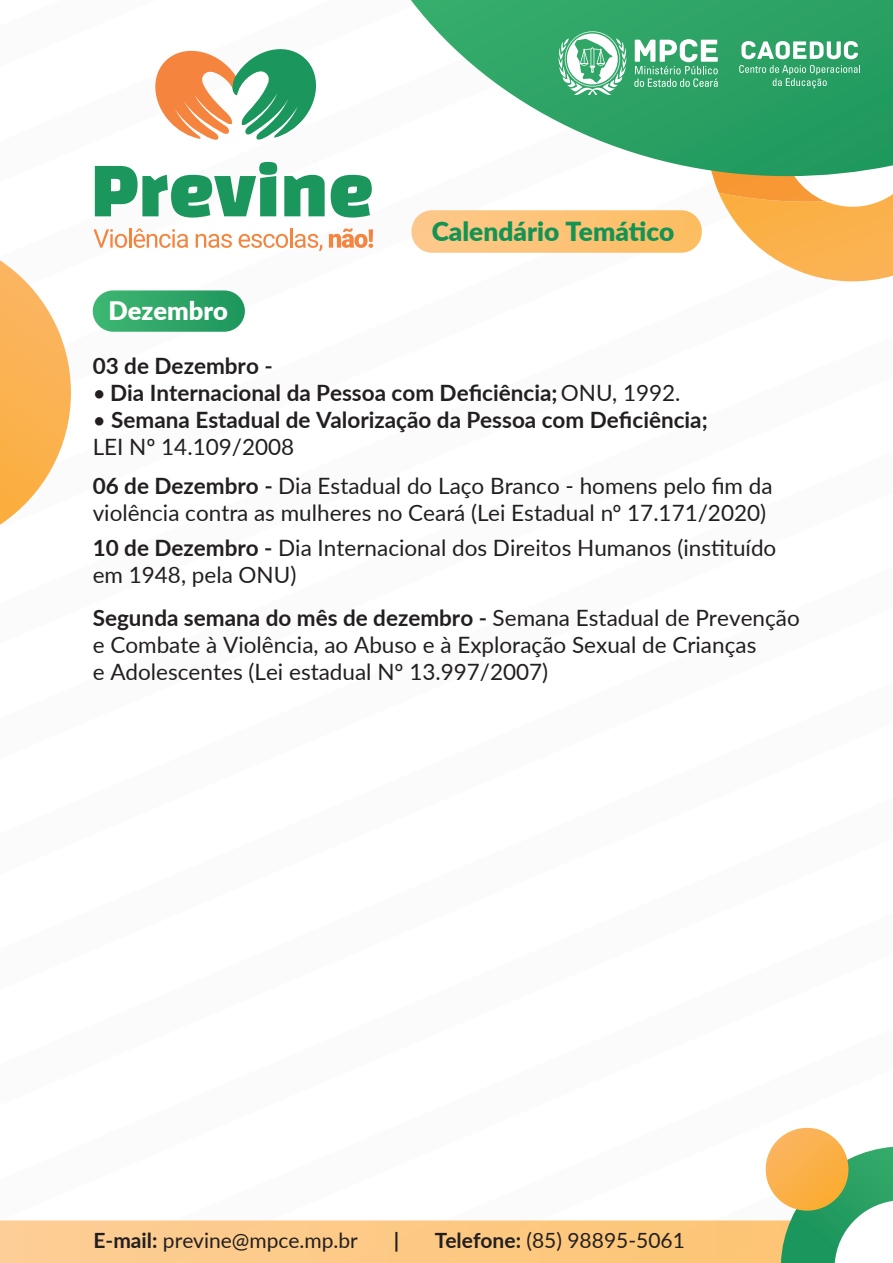
<style>
.page{position:relative;width:893px;height:1263px;background:#fff}
.page>*{position:absolute;margin:0;border:0;box-sizing:border-box;transform-origin:0 0}
.t1{font:900 26.25px "Lato";color:#149354}
.t2{font:900 25.5px "Lato";color:#fff}
.t3{font:22.5px/27px "Lato";color:#231f20}
.t4{font:700 22.5px/27px "Lato";color:#231f20}
.t5{font:21px "Lato";color:#231f20}
.t6{font:700 21px "Lato";color:#231f20}
.s1{font-weight:400}
.s2{font-weight:700}
</style>
<div class="page">
<svg style="left:411px;top:0;width:223px;height:153px"></svg>
<svg style="left:0;top:260px;width:71px;height:265px"></svg>
<svg style="left:781px;top:1147px;width:112px;height:116px"></svg>
<svg style="left:766px;top:1128px;width:82px;height:82px;background:#fab049"></svg>
<svg style="left:95px;top:162px;width:182px;height:56px"></svg>
<svg style="left:284px;top:175px;width:41px;height:41px;background:#45a97a"></svg>
<svg style="left:331px;top:175px;width:41px;height:43px"></svg>
<svg style="left:93px;top:229px;width:34px;height:19px"></svg>
<hr style="left:129px;top:228px;width:2px;height:20px;background:#f5843f">
<svg style="left:134px;top:228px;width:54px;height:20px"></svg>
<svg style="left:196px;top:234px;width:36px;height:14px"></svg>
<svg style="left:239px;top:234px;width:49px;height:14px"></svg>
<hr style="left:290px;top:228px;width:2px;height:20px;background:#f5843f">
<svg style="left:295px;top:234px;width:27px;height:17px"></svg>
<svg style="left:329px;top:228px;width:44px;height:20px"></svg>
<svg style="left:155px;top:49px;width:161px;height:91px"></svg>
<svg style="left:558px;top:31px;width:68px;height:64px"></svg>
<svg style="left:634px;top:0;width:259px;height:281px"></svg>
<img style="left:411px;top:210px;width:291px;height:43px">
<div style="left:93px;top:290px;width:152px;height:42px;background:linear-gradient(to right,#3eb671,#21975f);border-radius:21px"></div>
<p class="t2" style="left:108px;top:292px;width:121px">Dezembro</p>
<p class="t1" style="left:432px;top:211px;width:244px">Calendário Temático</p>
<p class="t4" style="left:93px;top:352px;width:182px">03 de Dezembro -</p>
<p class="t4" style="left:93px;top:379px;width:589px"><span class="s1">•</span> Dia Internacional da Pessoa com Deficiência; <span class="s1">ONU, 1992.</span></p>
<p class="t4" style="left:93px;top:406px;width:617px"><span class="s1">•</span> Semana Estadual de Valorização da Pessoa com Deficiência;<br><span class="s1">LEI Nº 14.109/2008</span></p>
<p class="t3" style="left:93px;top:471px;width:681px"><span class="s2">06 de Dezembro -</span> Dia Estadual do Laço Branco - homens pelo fim da violência contra as mulheres no Ceará (Lei Estadual nº 17.171/2020)</p>
<p class="t3" style="left:93px;top:534px;width:685px"><span class="s2">10 de Dezembro -</span> Dia Internacional dos Direitos Humanos (instituído em 1948, pela ONU)</p>
<p class="t3" style="left:93px;top:603px;width:708px"><span class="s2">Segunda semana do mês de dezembro -</span> Semana Estadual de Prevenção e Combate à Violência, ao Abuso e à Exploração Sexual de Crianças<br>e Adolescentes (Lei estadual Nº 13.997/2007)</p>
<p class="t5" style="left:93px;top:1225px;width:266px"><span class="s2">E-mail:</span> previne@mpce.mp.br</p>
<p class="t6" style="left:394px;top:1225px;width:7px">|</p>
<p class="t5" style="left:435px;top:1225px;width:251px"><span class="s2">Telefone:</span> (85) 98895-5061</p>
</div>
